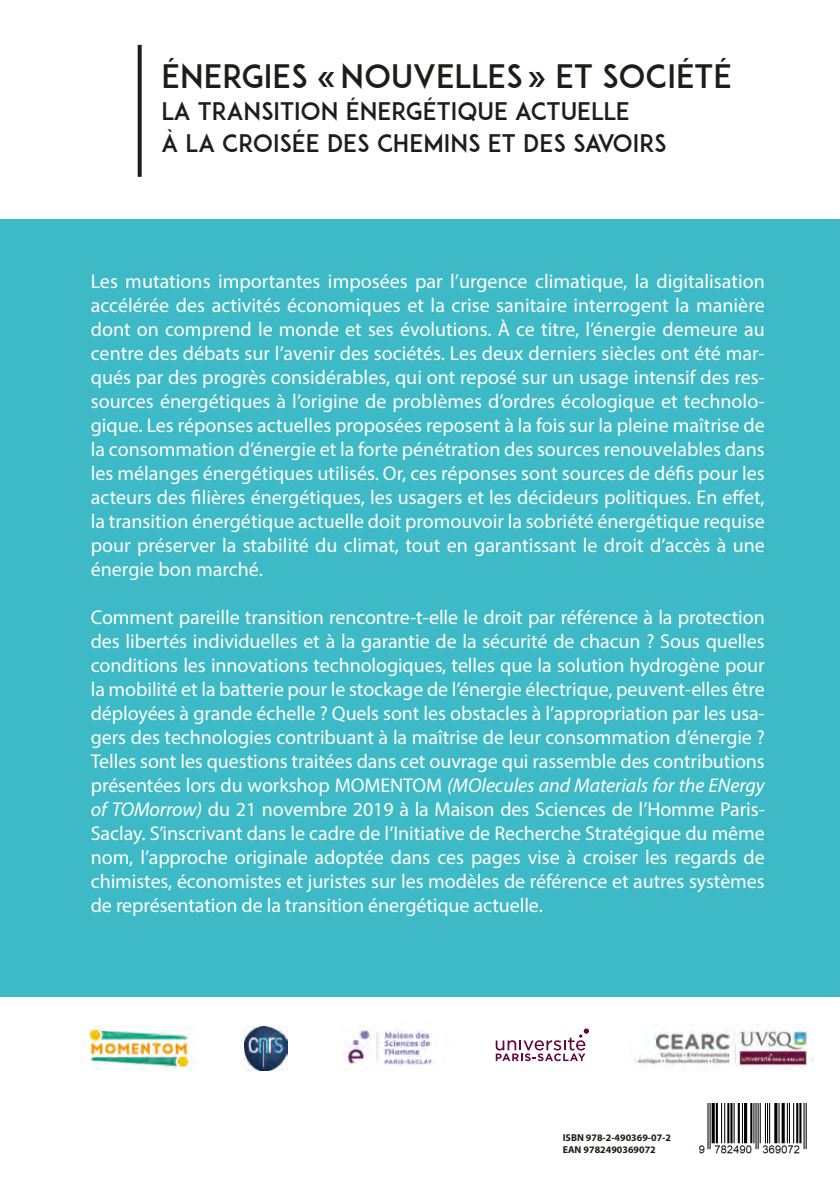
<style>
.page{position:relative;width:840px;height:1191px;background:#fff}
.page>*{position:absolute;margin:0;border:0;box-sizing:border-box;transform-origin:0 0}
.t1{font:32px "ADAM.CGPRO";color:#1d1d1b}
.t2{font:24px "ADAM.CGPRO";color:#1d1d1b}
._4ème_couv{font:20px/24px "Myriad Pro";letter-spacing:-.005em;color:#fff;text-align:justify}
.t3{font:700 10px "Myriad Pro";color:#1d1d1b}
.s1{font-style:italic}
</style>
<div class="page">
<div style="left:138px;top:45px;width:4px;height:132px;border:2px solid #1d1d1b"></div>
<div style="left:0;top:220px;width:839px;height:776px;background:#3dbac6"></div>
<img style="left:344px;top:1029px;width:89px;height:41px">
<img style="left:698px;top:1103px;width:109px;height:51px">
<img style="left:634px;top:1024px;width:178px;height:44px">
<svg style="left:495px;top:1028px;width:93px;height:33px"></svg>
<img style="left:85px;top:1026px;width:108px;height:43px">
<img style="left:244px;top:1026px;width:44px;height:44px">
<p class="t1" style="left:161px;top:57px;width:571px">ÉNERGIES «NOUVELLES» ET SOCIÉTÉ</p>
<p class="t2" style="left:161px;top:97px;width:469px">LA TRANSITION ÉNERGÉTIQUE ACTUELLE</p>
<p class="t2" style="left:161px;top:129px;width:506px">À LA CROISÉE DES CHEMINS ET DES SAVOIRS</p>
<p class="_4ème_couv" style="left:91px;top:269px;width:675px">Les mutations importantes imposées par l’urgence climatique, la digitalisation accélérée des activités économiques et la crise sanitaire interrogent la manière dont on comprend le monde et ses évolutions. À ce titre, l’énergie demeure au centre des débats sur l’avenir des sociétés. Les deux derniers siècles ont été mar&shy;qués par des progrès considérables, qui ont reposé sur un usage intensif des res&shy;sources énergétiques à l’origine de problèmes d’ordres écologique et technolo&shy;gique. Les réponses actuelles proposées reposent à la fois sur la pleine maîtrise de la consommation d’énergie et la forte pénétration des sources renouvelables dans les mélanges énergétiques utilisés. Or, ces réponses sont sources de défis pour les acteurs des filières énergétiques, les usagers et les décideurs politiques. En effet, la transition énergétique actuelle doit promouvoir la sobriété énergétique requise pour préserver la stabilité du climat, tout en garantissant le droit d’accès à une énergie bon marché.</p>
<p class="_4ème_couv" style="left:91px;top:605px;width:675px">Comment pareille transition rencontre-t-elle le droit par référence à la protection des libertés individuelles et à la garantie de la sécurité de chacun ? Sous quelles conditions les innovations technologiques, telles que la solution hydrogène pour la mobilité et la batterie pour le stockage de l’énergie électrique, peuvent-elles être déployées à grande échelle ? Quels sont les obstacles à l’appropriation par les usa&shy;gers des technologies contribuant à la maîtrise de leur consommation d’énergie ?<br>Telles sont les questions traitées dans cet ouvrage qui rassemble des contributions présentées lors du workshop MOMENTOM <span class="s1">(MOlecules and Materials for the ENergy of TOMorrow)</span> du 21 novembre 2019 à la Maison des Sciences de l’Homme Paris-Saclay. S’inscrivant dans le cadre de l’Initiative de Recherche Stratégique du même nom, l’approche originale adoptée dans ces pages vise à croiser les regards de chimistes, économistes et juristes sur les modèles de référence et autres systèmes de représentation de la transition énergétique actuelle.</p>
<p class="t3" style="left:562px;top:1131px;width:110px">ISBN 978-2-490369-07-2</p>
<p class="t3" style="left:562px;top:1143px;width:94px">EAN 9782490369072</p>
</div>
